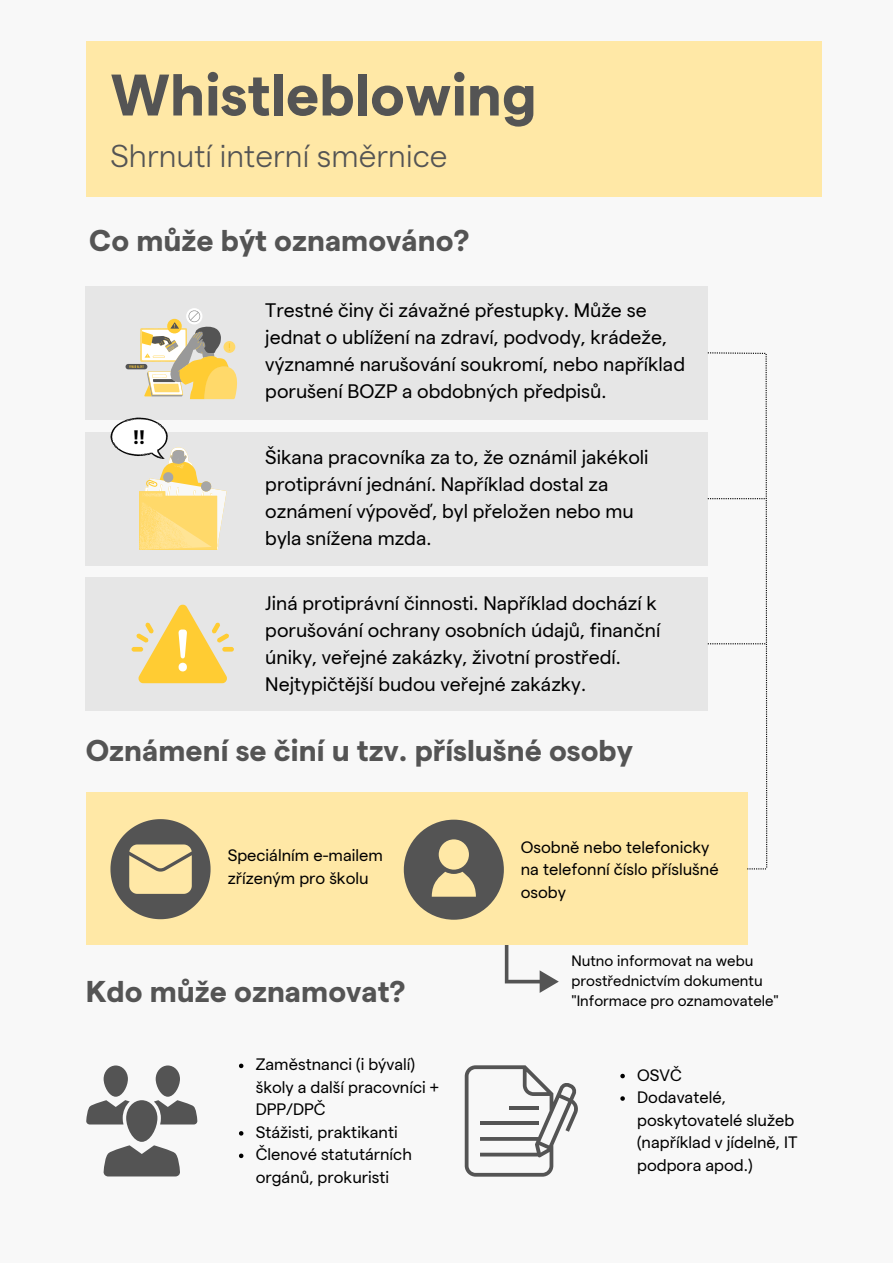
<style>
.page{position:relative;width:893px;height:1264px;background:#fff}
.page>*{position:absolute;margin:0;border:0;box-sizing:border-box;transform-origin:0 0}
.t1{font:700 58.5px "Matter";color:#545454}
.t2{font:300 31.5px "Matter SQ";color:#545454}
.t3{font:700 30px "Matter";color:#545454}
.t4{font:19.5px/27px "Matter";color:#000}
.t5{font:700 19.5px "Matter";color:#000}
.t6{font:16.5px/22.5px "Matter";color:#000}
.t7{font:15px/20.2px "Matter";color:#000}
</style>
<div class="page">
<div style="left:0;top:0;width:892px;height:1262px;background:#f8f8f8"></div>
<div style="left:86px;top:41px;width:735px;height:155px;background:#ffe8a6"></div>
<div style="left:86px;top:286px;width:621px;height:134px;background:#e6e6e6"></div>
<div style="left:86px;top:432px;width:621px;height:133px;background:#e6e6e6"></div>
<svg style="left:125px;top:308px;width:112px;height:91px"></svg>
<svg style="left:110px;top:417px;width:117px;height:133px"></svg>
<div style="left:86px;top:577px;width:621px;height:133px;background:#e6e6e6"></div>
<svg style="left:222px;top:647px;width:12px;height:4px"></svg>
<svg style="left:131px;top:647px;width:12px;height:4px"></svg>
<svg style="left:136px;top:604px;width:93px;height:79px"></svg>
<svg style="left:505px;top:945px;width:53px;height:47px"></svg>
<div style="left:86px;top:792px;width:661px;height:153px;background:#ffe8a6"></div>
<svg style="left:404px;top:819px;width:100px;height:100px"></svg>
<svg style="left:707px;top:352px;width:60px;height:517px"></svg>
<svg style="left:110px;top:819px;width:100px;height:100px"></svg>
<svg style="left:86px;top:1065px;width:111px;height:111px"></svg>
<svg style="left:464px;top:1065px;width:114px;height:111px"></svg>
<svg style="left:509px;top:1105px;width:29px;height:4px"></svg>
<hr style="left:480px;top:1121px;width:58px;height:4px;background:#545454">
<svg style="left:239px;top:1063px;width:4px;height:5px"></svg>
<svg style="left:239px;top:1131px;width:4px;height:4px"></svg>
<svg style="left:239px;top:1153px;width:4px;height:5px"></svg>
<svg style="left:620px;top:1073px;width:4px;height:5px"></svg>
<svg style="left:620px;top:1096px;width:4px;height:4px"></svg>
<p class="t1" style="left:110px;top:63px;width:428px">Whistleblowing</p>
<p class="t2" style="left:110px;top:139px;width:338px">Shrnutí interní směrnice</p>
<p class="t3" style="left:89px;top:223px;width:382px">Co může být oznamováno?</p>
<p class="t5" style="left:133px;top:426px;width:13px">!!</p>
<p class="t4" style="left:265px;top:297px;width:421px">Trestné činy či závažné přestupky. Může se jednat o ublížení na zdraví, podvody, krádeže, významné narušování soukromí, nebo například porušení BOZP a obdobných předpisů.</p>
<p class="t4" style="left:265px;top:444px;width:385px">Šikana pracovníka za to, že oznámil jakékoli protiprávní jednání. Například dostal za oznámení výpověď, byl přeložen nebo mu byla snížena mzda.</p>
<p class="t4" style="left:265px;top:589px;width:396px">Jiná protiprávní činnosti. Například dochází k porušování ochrany osobních údajů, finanční úniky, veřejné zakázky, životní prostředí.<br>Nejtypičtější budou veřejné zakázky.</p>
<p class="t3" style="left:86px;top:733px;width:548px">Oznámení se činí u tzv. příslušné osoby</p>
<p class="t6" style="left:228px;top:844px;width:157px">Speciálním e-mailem</p>
<p class="t6" style="left:228px;top:866px;width:142px">zřízeným pro školu</p>
<p class="t3" style="left:86px;top:974px;width:321px">Kdo může oznamovat?</p>
<p class="t6" style="left:256px;top:1053px;width:185px">Zaměstnanci (i bývalí) školy a další pracovníci +<br>DPP/DPČ</p>
<p class="t6" style="left:256px;top:1120px;width:143px">Stážisti, praktikanti</p>
<p class="t6" style="left:256px;top:1143px;width:158px">Členové statutárních orgánů, prokuristi</p>
<p class="t6" style="left:520px;top:835px;width:190px">Osobně nebo telefonicky</p>
<p class="t6" style="left:520px;top:858px;width:199px">na telefonní číslo příslušné osoby</p>
<p class="t7" style="left:571px;top:950px;width:209px">Nutno informovat na webu prostřednictvím dokumentu "Informace pro oznamovatele"</p>
<p class="t6" style="left:637px;top:1063px;width:46px">OSVČ</p>
<p class="t6" style="left:637px;top:1085px;width:162px">Dodavatelé, poskytovatelé služeb (například v jídelně, IT podpora apod.)</p>
</div>
